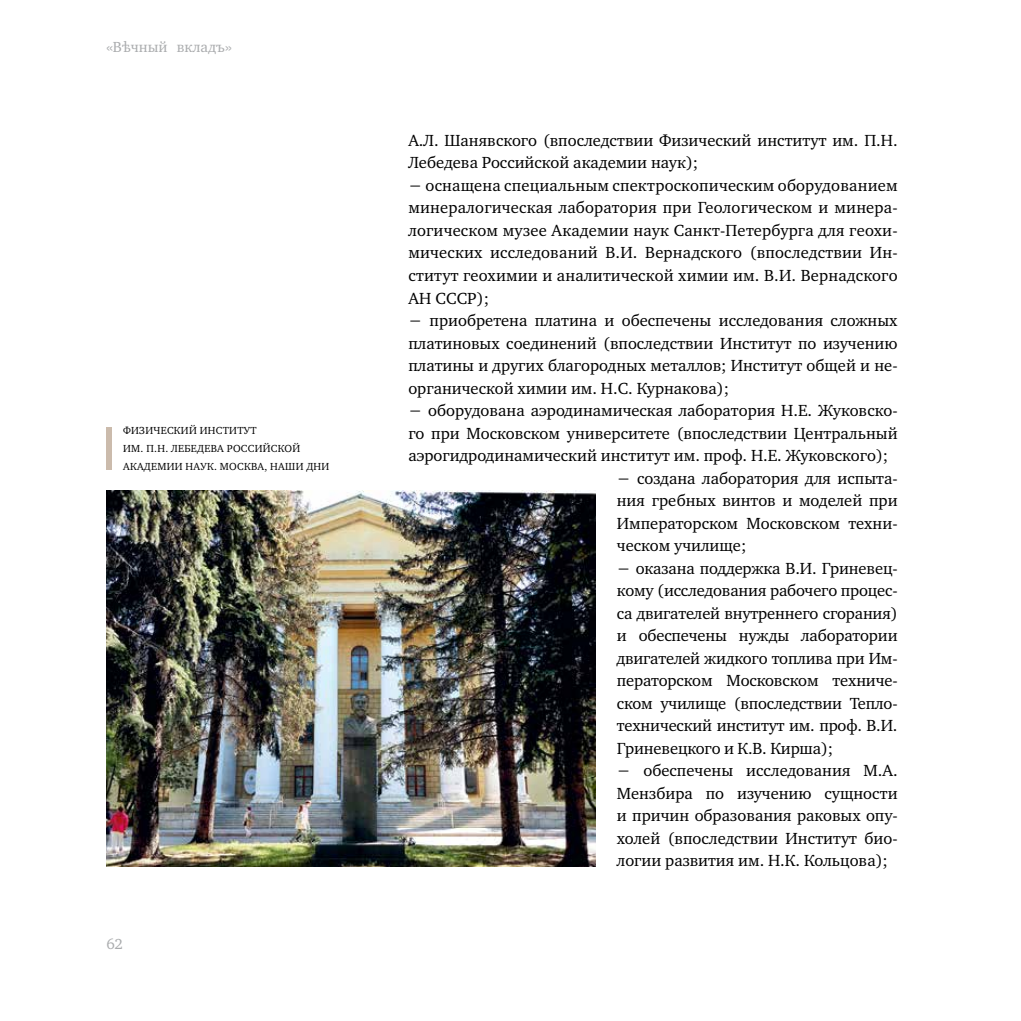
<style>
.page{position:relative;width:1021px;height:1021px;background:#fff}
.page>*{position:absolute;margin:0;border:0;box-sizing:border-box;transform-origin:0 0}
.t1{font:16.5px "Charter ITC";color:#000}
.t2{font:15px "Charter ITC";color:#aaacae}
.t3{font:10.5px/18px "Charter ITC";letter-spacing:.03em;color:#000}
</style>
<div class="page">
<img style="left:106px;top:491px;width:489px;height:375px">
<div style="left:106px;top:427px;width:5px;height:43px;background:#cbbbac"></div>
<p class="t2" style="left:106px;top:37px;width:127px">«Вѣчный вкладъ»</p>
<p class="t3" style="left:123px;top:421px;width:208px">ФИЗИЧЕСКИЙ ИНСТИТУТ<br>ИМ. П.Н. ЛЕБЕДЕВА РОССИЙСКОЙ<br>АКАДЕМИИ НАУК. МОСКВА, НАШИ ДНИ</p>
<p class="t2" style="left:106px;top:934px;width:18px">62</p>
<p class="t1" style="left:408px;top:130px;width:490px">А.Л. Шанявского (впоследствии Физический институт им. П.Н.</p>
<p class="t1" style="left:408px;top:152px;width:291px">Лебедева Российской академии наук);</p>
<p class="t1" style="left:408px;top:175px;width:491px">− оснащена специальным спектроскопическим оборудованием</p>
<p class="t1" style="left:408px;top:197px;width:490px">минералогическая лаборатория при Геологическом и минера-</p>
<p class="t1" style="left:408px;top:220px;width:490px">логическом музее Академии наук Санкт-Петербурга для геохи-</p>
<p class="t1" style="left:408px;top:242px;width:490px">мических исследований В.И. Вернадского (впоследствии Ин-</p>
<p class="t1" style="left:408px;top:265px;width:490px">ститут геохимии и аналитической химии им. В.И. Вернадского</p>
<p class="t1" style="left:408px;top:287px;width:82px">АН СССР);</p>
<p class="t1" style="left:408px;top:310px;width:490px">− приобретена платина и обеспечены исследования сложных</p>
<p class="t1" style="left:408px;top:332px;width:490px">платиновых соединений (впоследствии Институт по изучению</p>
<p class="t1" style="left:408px;top:355px;width:491px">платины и других благородных металлов; Институт общей и не-</p>
<p class="t1" style="left:408px;top:377px;width:322px">органической химии им. Н.С. Курнакова);</p>
<p class="t1" style="left:408px;top:400px;width:490px">− оборудована аэродинамическая лаборатория Н.Е. Жуковско-</p>
<p class="t1" style="left:408px;top:422px;width:490px">го при Московском университете (впоследствии Центральный</p>
<p class="t1" style="left:408px;top:445px;width:481px">аэрогидродинамический институт им. проф. Н.Е. Жуковского);</p>
<p class="t1" style="left:617px;top:467px;width:282px">− создана лаборатория для испыта-</p>
<p class="t1" style="left:617px;top:490px;width:282px">ния гребных винтов и моделей при</p>
<p class="t1" style="left:617px;top:512px;width:282px">Императорском Московском техни-</p>
<p class="t1" style="left:617px;top:535px;width:131px">ческом училище;</p>
<p class="t1" style="left:617px;top:557px;width:282px">− оказана поддержка В.И. Гриневец-</p>
<p class="t1" style="left:617px;top:580px;width:282px">кому (исследования рабочего процес-</p>
<p class="t1" style="left:617px;top:602px;width:282px">са двигателей внутреннего сгорания)</p>
<p class="t1" style="left:617px;top:625px;width:282px">и обеспечены нужды лаборатории</p>
<p class="t1" style="left:617px;top:648px;width:282px">двигателей жидкого топлива при Им-</p>
<p class="t1" style="left:617px;top:670px;width:282px">ператорском Московском техниче-</p>
<p class="t1" style="left:617px;top:693px;width:282px">ском училище (впоследствии Тепло-</p>
<p class="t1" style="left:617px;top:715px;width:282px">технический институт им. проф. В.И.</p>
<p class="t1" style="left:617px;top:738px;width:218px">Гриневецкого и К.В. Кирша);</p>
<p class="t1" style="left:617px;top:760px;width:282px">− обеспечены исследования М.А.</p>
<p class="t1" style="left:617px;top:783px;width:282px">Мензбира по изучению сущности</p>
<p class="t1" style="left:617px;top:805px;width:282px">и причин образования раковых опу-</p>
<p class="t1" style="left:617px;top:828px;width:282px">холей (впоследствии Институт био-</p>
<p class="t1" style="left:617px;top:850px;width:272px">логии развития им. Н.К. Кольцова);</p>
</div>
